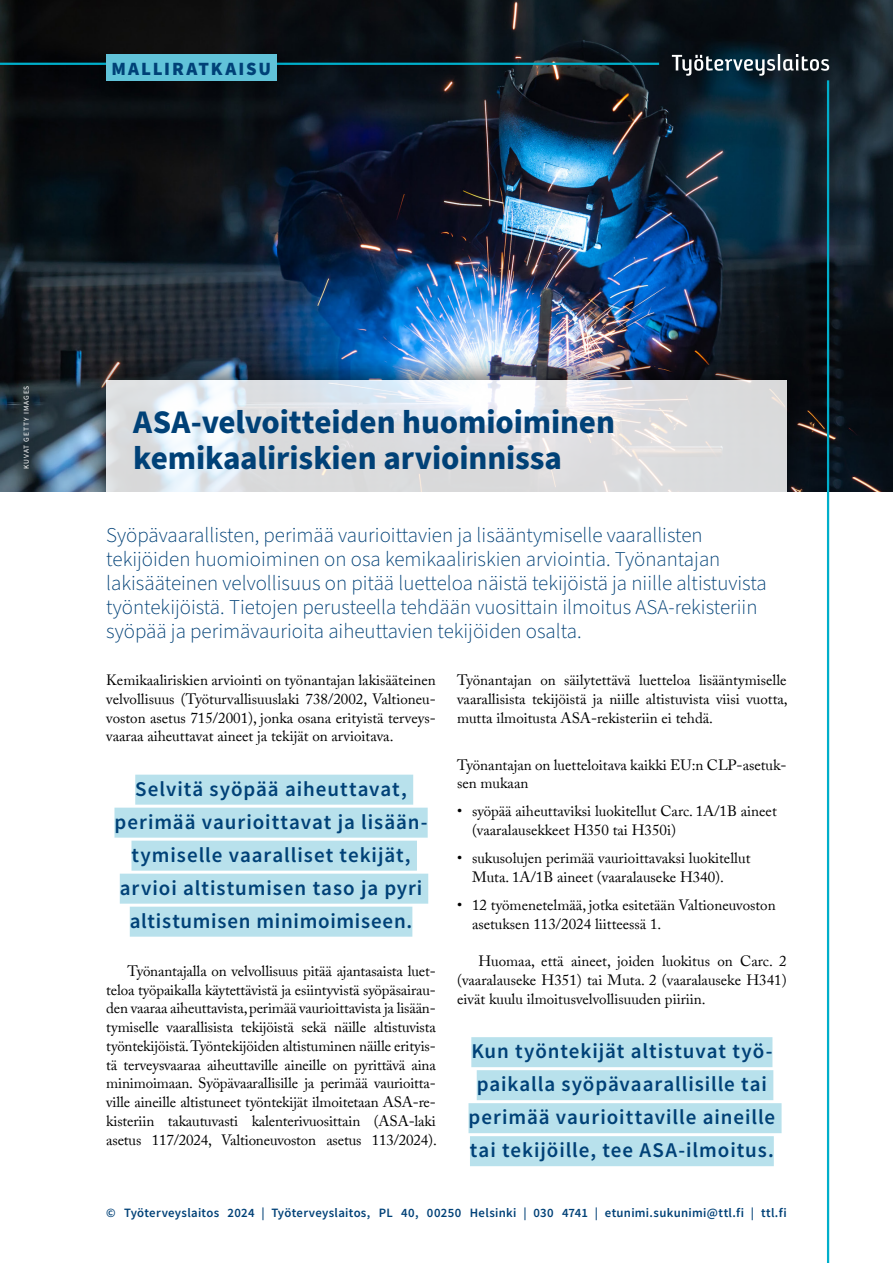
<style>
.page{position:relative;width:893px;height:1263px;background:#fff}
.page>*{position:absolute;margin:0;border:0;box-sizing:border-box;transform-origin:0 0}
.H1_otsikko{font:700 33px/36px "Source Sans Pro";letter-spacing:-.005em;color:#004177}
.t1{font:300 21px/24px "Source Sans Pro";color:#004177}
.t2{font:600 21px/33px "Source Sans Pro";letter-spacing:.045em;color:#004177;text-align:center}
.H1_otsikko-2{font:900 18.75px "Source Sans Pro";letter-spacing:.1em;color:#004177}
.t3{font:15px/18.8px "Adobe Caslon Pro";color:#000;text-align:justify}
.t4{font:600 12.75px "Source Sans Pro";letter-spacing:.025em;color:#004177}
.t5{font:7.5px "Source Sans Pro";letter-spacing:.125em;color:#fff}
</style>
<div class="page">
<img style="left:0;top:0;width:893px;height:492px">
<div style="left:82px;top:352px;width:729px;height:160px;background:#000;opacity:.75"></div>
<svg style="left:106px;top:380px;width:681px;height:112px;background:#e0e2e5"></svg>
<div style="left:0;top:492px;width:893px;height:122px;background:#fff"></div>
<svg style="left:672px;top:54px;width:157px;height:22px;background:#46545d"></svg>
<hr style="left:0;top:63px;width:659px;height:2px;background:#00afcb">
<hr style="left:827px;top:80px;width:2px;height:1183px;background:#00afcb">
<div style="left:97px;top:54px;width:189px;height:45px;background:#06090d"></div>
<div style="left:106px;top:55px;width:170px;height:26px;background:#61c3d9"></div>
<div style="left:135px;top:775px;width:278px;height:30px;background:#b8e1ec"></div>
<div style="left:114px;top:808px;width:314px;height:30px;background:#b8e1ec"></div>
<div style="left:131px;top:841px;width:286px;height:30px;background:#b8e1ec"></div>
<div style="left:120px;top:874px;width:308px;height:30px;background:#b8e1ec"></div>
<div style="left:130px;top:907px;width:282px;height:30px;background:#b8e1ec"></div>
<div style="left:471px;top:1037px;width:301px;height:30px;background:#b8e1ec"></div>
<div style="left:477px;top:1070px;width:296px;height:30px;background:#b8e1ec"></div>
<div style="left:468px;top:1103px;width:314px;height:30px;background:#b8e1ec"></div>
<div style="left:470px;top:1136px;width:304px;height:30px;background:#b8e1ec"></div>
<h1 class="H1_otsikko-2" style="left:111px;top:55px;width:161px">MALLIRATKAISU</h1>
<p class="t5" style="left:21px;top:469px;width:85px;rotate:-90deg">KUVAT GETTY IMAGES</p>
<h1 class="H1_otsikko" style="left:133px;top:405px;width:483px">ASA-velvoitteiden huomioiminen kemikaaliriskien arvioinnissa</h1>
<p class="t1" style="left:106px;top:524px;width:662px">Syöpävaarallisten, perimää vaurioittavien ja lisääntymiselle vaarallisten tekijöiden huomioiminen on osa kemikaaliriskien arviointia. Työnantajan lakisääteinen velvollisuus on pitää luetteloa näistä tekijöistä ja niille altistuvista työntekijöistä. Tietojen perusteella tehdään vuosittain ilmoitus ASA-rekisteriin syöpää ja perimävaurioita aiheuttavien tekijöiden osalta.</p>
<p class="t3" style="left:106px;top:670px;width:331px">Kemikaaliriskien arviointi on työnantajan lakisääteinen velvollisuus (Työturvallisuuslaki 738/2002, Valtioneu&shy;voston asetus 715/2001), jonka osana erityistä terveys&shy;vaaraa aiheuttavat aineet ja tekijät on arvioitava.</p>
<h2 class="t2" style="left:114px;top:772px;width:315px">Selvitä syöpää aiheuttavat, perimää vaurioittavat ja lisään&shy;tymiselle vaaralliset tekijät, arvioi altistumisen taso ja pyri altistumisen minimoimiseen.</h2>
<p class="t3" style="left:106px;top:961px;width:332px;text-indent:21px">Työnantajalla on velvollisuus pitää ajantasaista luet&shy;teloa työpaikalla käytettävistä ja esiintyvistä syöpäsairau&shy;den vaaraa aiheuttavista, perimää vaurioittavista ja lisään&shy;tymiselle vaarallisista tekijöistä sekä näille altistuvista työntekijöistä. Työntekijöiden altistuminen näille erityis&shy;tä terveysvaaraa aiheuttaville aineille on pyrittävä aina minimoimaan. Syöpävaarallisille ja perimää vaurioitta&shy;ville aineille altistuneet työntekijät ilmoitetaan ASA-re&shy;kisteriin takautuvasti kalenterivuosittain (ASA-laki asetus 117/2024, Valtioneuvoston asetus 113/2024).</p>
<p class="t3" style="left:457px;top:670px;width:332px">Työnantajan on säilytettävä luetteloa lisääntymiselle vaarallisista tekijöistä ja niille altistuvista viisi vuotta, mutta ilmoitusta ASA-rekisteriin ei tehdä.</p>
<p class="t3" style="left:457px;top:755px;width:331px">Työnantajan on luetteloitava kaikki EU:n CLP-asetuk&shy;sen mukaan</p>
<p class="t3" style="left:472px;top:802px;width:306px;text-indent:-15px">• syöpää aiheuttaviksi luokitellut Carc. 1A/1B aineet (vaaralausekkeet H350 tai H350i)</p>
<p class="t3" style="left:472px;top:849px;width:280px;text-indent:-15px">• sukusolujen perimää vaurioittavaksi luokitellut<br>Muta. 1A/1B aineet (vaaralauseke H340).</p>
<p class="t3" style="left:472px;top:895px;width:305px;text-indent:-15px">• 12 työmenetelmää, jotka esitetään Valtioneuvoston asetuksen 113/2024 liitteessä 1.</p>
<p class="t3" style="left:457px;top:952px;width:331px;text-indent:21px">Huomaa, että aineet, joiden luokitus on Carc. 2 (vaaralauseke H351) tai Muta. 2 (vaaralauseke H341) eivät kuulu ilmoitusvelvollisuuden piiriin.</p>
<h2 class="t2" style="left:468px;top:1034px;width:308px">Kun työntekijät altistuvat työ&shy;paikalla syöpävaarallisille tai perimää vaurioittaville aineille tai tekijöille, tee ASA-ilmoitus.</h2>
<p class="t4" style="left:106px;top:1204px;width:682px">© Työterveyslaitos 2024 | Työterveyslaitos, PL 40, 00250 Helsinki | 030 4741 | etunimi.sukunimi@ttl.fi | ttl.fi</p>
</div>
